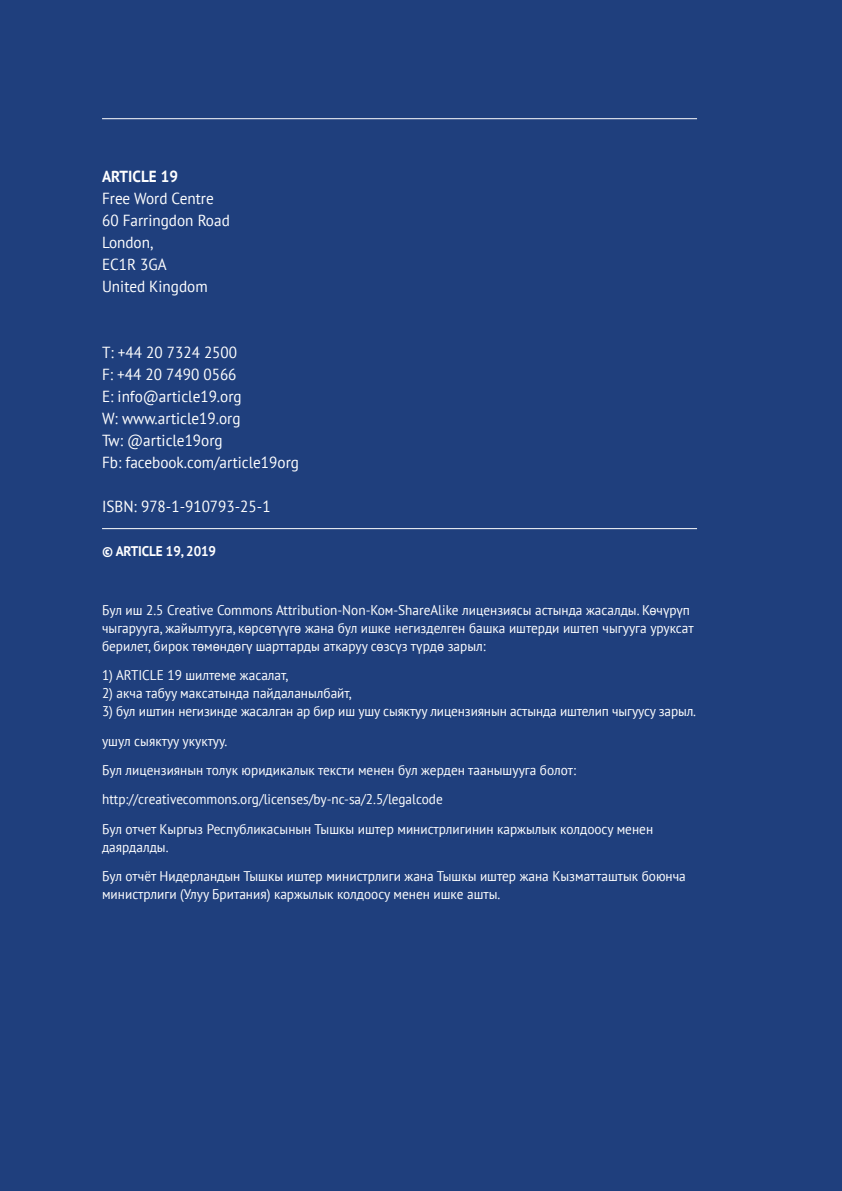
<style>
.page{position:relative;width:842px;height:1191px;background:#1f3f7d}
.page>*{position:absolute;margin:0;border:0;box-sizing:border-box;transform-origin:0 0}
.Body{font:16px/22px "PT Sans";color:#fff;scale:.95 1}
.small_contents{font:14px/18px "PT Sans";color:#fff;scale:.95 1}
.Body-2{font:700 14px "PT Sans";letter-spacing:-.01em;color:#fff;scale:.95 1}
.s1{font-weight:700}
</style>
<div class="page">
<hr style="left:102px;top:118px;width:595px;height:1px;background:#fff">
<hr style="left:102px;top:528px;width:595px;height:1px;background:#fff">
<p class="Body" style="left:102px;top:165px;width:136px"><span class="s1">ARTICLE 19<br></span>Free Word Centre<br>60 Farringdon Road<br>London,<br>EC1R 3GA<br>United Kingdom</p>
<p class="Body" style="left:102px;top:341px;width:209px">T: +44 20 7324 2500<br>F: +44 20 7490 0566<br>E: info@article19.org<br>W: www.article19.org<br>Tw: @article19org<br>Fb: facebook.com/article19org</p>
<p class="Body" style="left:102px;top:495px;width:179px">ISBN: 978-1-910793-25-1</p>
<p class="Body-2" style="left:102px;top:542px;width:122px">© ARTICLE 19, 2019</p>
<p class="small_contents" style="left:102px;top:600px;width:624px">Бул иш 2.5 Creative Commons Attribution-Non-Ком-ShareAlike лицензиясы астында жасалды. Көчүрүп чыгарууга, жайылтууга, кѳрсѳтүүгѳ жана бул ишке негизделген башка иштерди иштеп чыгууга уруксат берилет, бирок тѳмѳндѳгү шарттарды аткаруу сѳзсүз түрдѳ зарыл:</p>
<p class="small_contents" style="left:102px;top:666px;width:198px">1) ARTICLE 19 шилтеме жасалат,</p>
<p class="small_contents" style="left:102px;top:684px;width:264px">2) акча табуу максатында пайдаланылбайт,</p>
<p class="small_contents" style="left:102px;top:702px;width:627px">3) бул иштин негизинде жасалган ар бир иш ушу сыяктуу лицензиянын астында иштелип чыгуусу зарыл.</p>
<p class="small_contents" style="left:102px;top:731px;width:133px">ушул сыяктуу укуктуу.</p>
<p class="small_contents" style="left:102px;top:760px;width:500px">Бул лицензиянын толук юридикалык тексти менен бул жерден таанышууга болот:</p>
<p class="small_contents" style="left:102px;top:790px;width:360px">http://creativecommons.org/licenses/by-nc-sa/2.5/legalcode</p>
<p class="small_contents" style="left:102px;top:819px;width:582px">Бул отчет Кыргыз Республикасынын Тышкы иштер министрлигинин каржылык колдоосу менен даярдалды.</p>
<p class="small_contents" style="left:102px;top:866px;width:616px">Бул отчёт Нидерландын Тышкы иштер министрлиги жана Тышкы иштер жана Кызматташтык боюнча министрлиги (Улуу Британия) каржылык колдоосу менен ишке ашты.</p>
</div>
